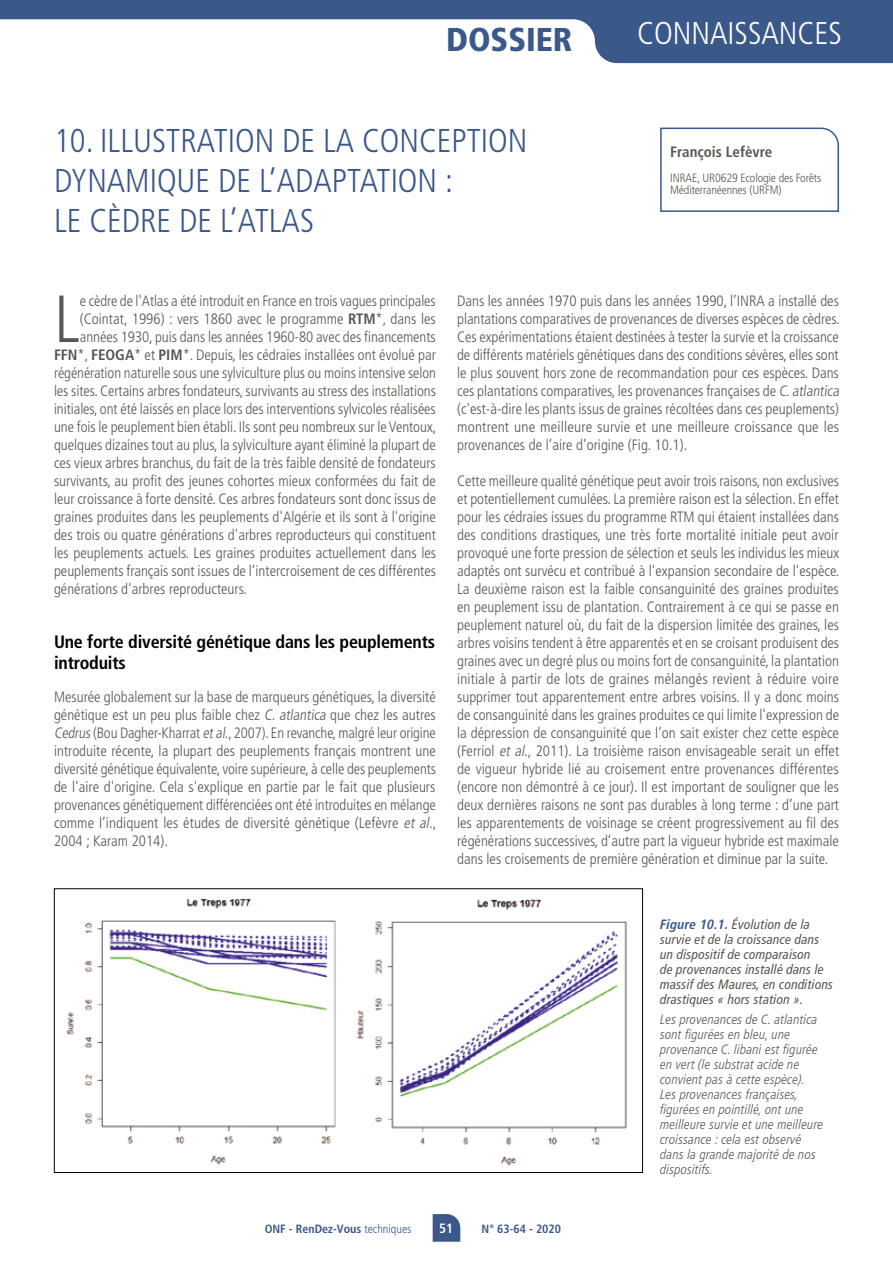
<style>
.page{position:relative;width:893px;height:1263px;background:#fff}
.page>*{position:absolute;margin:0;border:0;box-sizing:border-box;transform-origin:0 0}
.t1{font:300 condensed 66.6px "Frutiger LT Std";color:#575651}
.t2{font:300 condensed 33px/39.6px "Frutiger LT Std";color:#3a588a}
.t3{font:900 condensed 33px "Frutiger";color:#3a588a}
.t4{font:300 condensed 31.5px "Frutiger LT Std";color:#fff}
.t5{font:700 condensed 18px/21px "Frutiger LT Std";letter-spacing:-.01em;color:#000}
.t6{font:300 condensed 15px/18px "Frutiger LT Std";color:#575651;text-align:justify}
.t7{font:700 condensed 15px "Frutiger LT Std";color:#575651}
.t8{font:italic 300 condensed 13.5px/15px "Frutiger LT Pro";letter-spacing:.01em;color:#575651}
.t9{font:italic condensed 13.5px/15px "Frutiger LT Pro";letter-spacing:.01em;color:#575651}
.t10{font:700 condensed 13.5px "Frutiger LT Std";color:#fff}
.t11{font:300 condensed 12px/12px "Frutiger LT Std";letter-spacing:-.01em;color:#575651}
.t12{font:700 condensed 12px "Frutiger LT Std";color:#3a588a}
.s1{font-weight:700}
.s2{font-style:italic}
.s3{font-weight:700;color:#3a588a}
.s4{font-weight:300}
</style>
<div class="page">
<svg style="left:433px;top:1214px;width:27px;height:28px"></svg>
<svg style="left:0;top:0;width:893px;height:63px;fill:#3a588a"></svg>
<svg style="left:660px;top:127px;width:179px;height:85px"></svg>
<img style="left:66px;top:899px;width:270px;height:266px">
<img style="left:357px;top:899px;width:270px;height:267px">
<div style="left:54px;top:888px;width:589px;height:285px;border:1px solid #000"></div>
<h2 class="t3" style="left:446px;top:19px;width:128px">DOSSIER</h2>
<h2 class="t2" style="left:54px;top:122px;width:475px">10. ILLUSTRATION DE LA CONCEPTION<br>DYNAMIQUE DE L’ADAPTATION :<br>LE CÈDRE DE L’ATLAS</h2>
<h3 class="t4" style="left:637px;top:15px;width:206px">CONNAISSANCES</h3>
<p class="t7" style="left:670px;top:143px;width:104px">François Lefèvre</p>
<p class="t11" style="left:670px;top:172px;width:153px">INRAE, UR0629 Ecologie des Forêts<br>Méditerranéennes (URFM)</p>
<h1 class="t1" style="left:54px;top:281px;width:27px">L</h1>
<p class="t6" style="left:80px;top:292px;width:357px">e cèdre de l'Atlas a été introduit en France en trois vagues principales</p>
<p class="t6" style="left:80px;top:310px;width:357px">(Cointat, 1996) : vers 1860 avec le programme <span class="s1">RTM</span>*, dans les</p>
<p class="t6" style="left:80px;top:328px;width:357px">années 1930, puis dans les années 1960-80 avec des financements</p>
<p class="t6" style="left:54px;top:346px;width:383px"><span class="s1">FFN</span>*, <span class="s1">FEOGA</span>* et <span class="s1">PIM</span>*. Depuis, les cédraies installées ont évolué par</p>
<p class="t6" style="left:54px;top:364px;width:384px">régénération naturelle sous une sylviculture plus ou moins intensive selon</p>
<p class="t6" style="left:54px;top:382px;width:383px">les sites. Certains arbres fondateurs, survivants au stress des installations</p>
<p class="t6" style="left:54px;top:400px;width:383px">initiales, ont été laissés en place lors des interventions sylvicoles réalisées</p>
<p class="t6" style="left:54px;top:418px;width:384px">une fois le peuplement bien établi. Ils sont peu nombreux sur le Ventoux,</p>
<p class="t6" style="left:54px;top:436px;width:383px">quelques dizaines tout au plus, la sylviculture ayant éliminé la plupart de</p>
<p class="t6" style="left:54px;top:454px;width:383px">ces vieux arbres branchus, du fait de la très faible densité de fondateurs</p>
<p class="t6" style="left:54px;top:472px;width:383px">survivants, au profit des jeunes cohortes mieux conformées du fait de</p>
<p class="t6" style="left:54px;top:490px;width:384px">leur croissance à forte densité. Ces arbres fondateurs sont donc issus de</p>
<p class="t6" style="left:54px;top:508px;width:383px">graines produites dans les peuplements d'Algérie et ils sont à l'origine</p>
<p class="t6" style="left:54px;top:526px;width:383px">des trois ou quatre générations d'arbres reproducteurs qui constituent</p>
<p class="t6" style="left:54px;top:544px;width:384px">les peuplements actuels. Les graines produites actuellement dans les</p>
<p class="t6" style="left:54px;top:562px;width:384px">peuplements français sont issues de l’intercroisement de ces différentes</p>
<p class="t6" style="left:54px;top:580px;width:195px">générations d'arbres reproducteurs.</p>
<p class="t5" style="left:54px;top:631px;width:383px">Une forte diversité génétique dans les peuplements introduits</p>
<p class="t6" style="left:54px;top:688px;width:384px">Mesurée globalement sur la base de marqueurs génétiques, la diversité génétique est un peu plus faible chez C. atlantica que chez les autres Cedrus (Bou Dagher-Kharrat etal., 2007). En revanche, malgré leur origine introduite récente, la plupart des peuplements français montrent une diversité génétique équivalente, voire supérieure, à celle des peuplements de l'aire d'origine. Cela s'explique en partie par le fait que plusieurs provenances génétiquement différenciées ont été introduites en mélange comme l’indiquent les études de diversité génétique (Lefèvre <span class="s2">et al.</span>, 2004 ; Karam 2014).</p>
<p class="t6" style="left:457px;top:292px;width:386px;text-align:left">Dans les années 1970 puis dans les années 1990, l’INRA a installé des plantations comparatives de provenances de diverses espèces de cèdres.<br>Ces expérimentations étaient destinées à tester la survie et la croissance de différents matériels génétiques dans des conditions sévères, elles sont le plus souvent hors zone de recommandation pour ces espèces. Dans ces plantations comparatives, les provenances françaises de C.atlantica (c'est-à-dire les plants issus de graines récoltées dans ces peuplements) montrent une meilleure survie et une meilleure croissance que les provenances de l’aire d’origine (Fig. 10.1).</p>
<p class="t6" style="left:457px;top:472px;width:384px">Cette meilleure qualité génétique peut avoir trois raisons, non exclusives et potentiellement cumulées. La première raison est la sélection. En effet pour les cédraies issues du programme RTM qui étaient installées dans des conditions drastiques, une très forte mortalité initiale peut avoir provoqué une forte pression de sélection et seuls les individus les mieux adaptés ont survécu et contribué à l'expansion secondaire de l'espèce.<br>La deuxième raison est la faible consanguinité des graines produites en peuplement issu de plantation. Contrairement à ce qui se passe en peuplement naturel où, du fait de la dispersion limitée des graines, les arbres voisins tendent à être apparentés et en se croisant produisent des graines avec un degré plus ou moins fort de consanguinité, la plantation initiale à partir de lots de graines mélangés revient à réduire voire supprimer tout apparentement entre arbres voisins. Il y a donc moins de consanguinité dans les graines produites ce qui limite l'expression de la dépression de consanguinité que l’on sait exister chez cette espèce (Ferriol <span class="s2">et al.</span>, 2011). La troisième raison envisageable serait un effet de vigueur hybride lié au croisement entre provenances différentes (encore non démontré à ce jour). Il est important de souligner que les deux dernières raisons ne sont pas durables à long terme : d’une part les apparentements de voisinage se créent progressivement au fil des régénérations successives, d’autre part la vigueur hybride est maximale dans les croisements de première génération et diminue par la suite.</p>
<p class="t9" style="left:660px;top:917px;width:175px"><span class="s3">Figure 10.1.</span> Évolution de la survie et de la croissance dans un dispositif de comparaison<br>de provenances installé dans le massif des Maures, en conditions drastiques « hors station ».</p>
<p class="t8" style="left:660px;top:1012px;width:165px">Les provenances de C. atlantica sont figurées en bleu, une provenance C. libani est figurée en vert (le substrat acide ne convient pas à cette espèce).<br>Les provenances françaises, figurées en pointillé, ont une meilleure survie et une meilleure croissance : cela est observé dans la grande majorité de nos dispositifs.</p>
<p class="t12" style="left:265px;top:1222px;width:148px">ONF - RenDez-Vous <span class="s4">techniques</span></p>
<p class="t10" style="left:439px;top:1220px;width:16px">51</p>
<p class="t12" style="left:482px;top:1222px;width:81px">N° 63-64 - 2020</p>
</div>
